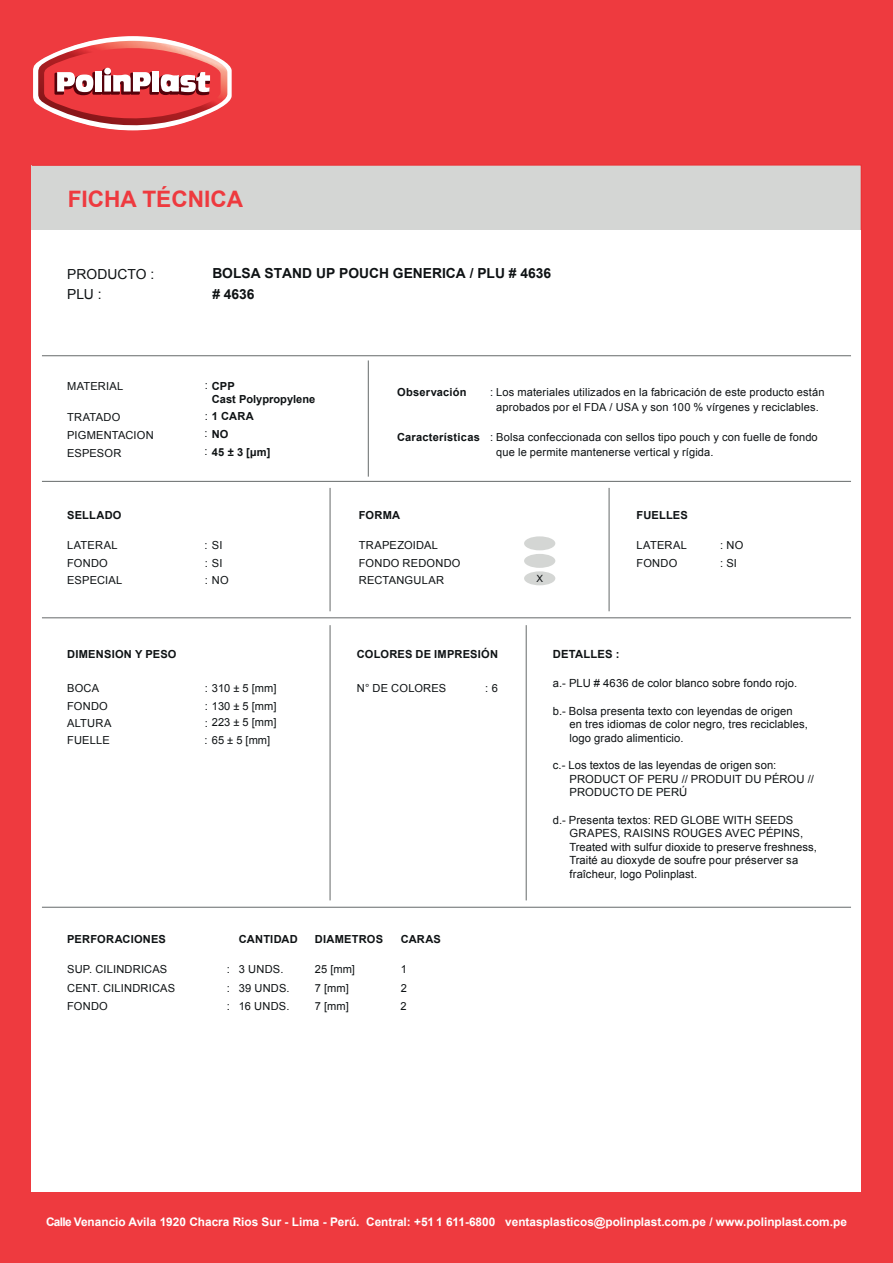
<style>
.page{position:relative;width:893px;height:1263px;background:#ee3a3f}
.page>*{position:absolute;margin:0;border:0;box-sizing:border-box;transform-origin:0 0}
.t1{font:700 22.65px "Arial";color:#ee3a3f}
.t2{font:700 13.8px "Arial";color:#0e1214}
.t3{font:13.8px "Arial";color:#0e1214}
.t4{font:700 11.85px "Arial";color:#fff}
.t5{font:11.25px/13.5px "Arial";letter-spacing:.01em;color:#0e1214}
.t6{font:700 11.25px "Arial";letter-spacing:.01em;color:#0e1214}
.t7{font:11.1px/17.4px "Arial";letter-spacing:.015em;color:#0e1214}
.t8{font:700 11.1px "Arial";letter-spacing:.02em;color:#0e1214}
.t9{font:700 11.1px/13.4px "Arial";color:#0e1214}
.t10{font:9.9px "Arial";color:#0e1214}
.s1{font-weight:400}
</style>
<div class="page">
<div style="left:31px;top:165px;width:830px;height:65px;background:#d4d6d4"></div>
<div style="left:32px;top:230px;width:829px;height:962px;background:#fff"></div>
<hr style="left:42px;top:355px;width:809px;height:1px;background:#65696a">
<hr style="left:42px;top:481px;width:809px;height:1px;background:#65696a">
<hr style="left:42px;top:617px;width:809px;height:1px;background:#65696a">
<hr style="left:368px;top:360px;width:1px;height:117px;background:#65696a">
<hr style="left:330px;top:488px;width:1px;height:123px;background:#65696a">
<hr style="left:609px;top:488px;width:1px;height:123px;background:#65696a">
<hr style="left:330px;top:625px;width:1px;height:275px;background:#65696a">
<div style="left:524px;top:536px;width:31px;height:14px;background:#d4d6d4;border-radius:50%"></div>
<div style="left:524px;top:554px;width:31px;height:14px;background:#d4d6d4;border-radius:50%"></div>
<div style="left:524px;top:571px;width:31px;height:14px;background:#d4d6d4;border-radius:50%"></div>
<hr style="left:42px;top:907px;width:809px;height:1px;background:#65696a">
<hr style="left:526px;top:625px;width:1px;height:275px;background:#65696a">
<svg style="left:33px;top:36px;width:199px;height:95px"></svg>
<h1 class="t1" style="left:68px;top:184px;width:177px">FICHA TÉCNICA</h1>
<p class="t3" style="left:67px;top:265px;width:88px">PRODUCTO :</p>
<p class="t3" style="left:67px;top:285px;width:36px">PLU :</p>
<p class="t2" style="left:212px;top:264px;width:340px">BOLSA STAND UP POUCH GENERICA / PLU # 4636</p>
<p class="t2" style="left:212px;top:284px;width:44px"># 4636</p>
<p class="t9" style="left:212px;top:380px;width:105px;text-indent:-7px"><span class="s1">:</span> CPP<br>Cast Polypropylene</p>
<p class="t7" style="left:67px;top:378px;width:58px">MATERIAL</p>
<p class="t8" style="left:397px;top:385px;width:71px">Observación</p>
<p class="t8" style="left:397px;top:430px;width:84px">Características</p>
<p class="t7" style="left:490px;top:385px;width:336px;line-height:15px;text-align:center">: Los materiales utilizados en la fabricación de este producto están aprobados por el FDA / USA y son 100 % vírgenes y reciclables.</p>
<p class="t7" style="left:67px;top:409px;width:55px">TRATADO</p>
<p class="t8" style="left:205px;top:409px;width:51px"><span class="s1">:</span> 1 CARA</p>
<p class="t7" style="left:67px;top:426px;width:88px">PIGMENTACION</p>
<p class="t8" style="left:205px;top:427px;width:25px"><span class="s1">:</span> NO</p>
<p class="t7" style="left:496px;top:430px;width:323px;line-height:15px;text-indent:-6px">: Bolsa confeccionada con sellos tipo pouch y con fuelle de fondo que le permite mantenerse vertical y rígida.</p>
<p class="t7" style="left:67px;top:444px;width:56px">ESPESOR</p>
<p class="t8" style="left:205px;top:445px;width:67px"><sup>:</sup> 45 ± 3 [µm]</p>
<p class="t8" style="left:67px;top:508px;width:56px">SELLADO</p>
<p class="t8" style="left:359px;top:508px;width:43px">FORMA</p>
<p class="t8" style="left:637px;top:508px;width:53px">FUELLES</p>
<p class="t7" style="left:359px;top:537px;width:103px">TRAPEZOIDAL<br>FONDO REDONDO<br>RECTANGULAR</p>
<p class="t7" style="left:637px;top:537px;width:52px">LATERAL<br>FONDO</p>
<p class="t7" style="left:720px;top:537px;width:25px">: NO : SI</p>
<p class="t7" style="left:67px;top:537px;width:52px">LATERAL</p>
<p class="t7" style="left:205px;top:537px;width:19px">: SI</p>
<p class="t7" style="left:67px;top:554px;width:42px">FONDO</p>
<p class="t7" style="left:205px;top:554px;width:19px">: SI</p>
<p class="t7" style="left:67px;top:571px;width:57px">ESPECIAL</p>
<p class="t7" style="left:205px;top:571px;width:26px">: NO</p>
<p class="t10" style="left:536px;top:572px;width:8px">X</p>
<p class="t8" style="left:67px;top:647px;width:111px">DIMENSION Y PESO</p>
<p class="t8" style="left:357px;top:647px;width:143px">COLORES DE IMPRESIÓN</p>
<p class="t7" style="left:67px;top:680px;width:33px">BOCA</p>
<p class="t7" style="left:205px;top:680px;width:73px">: 310 ± 5 [mm]</p>
<p class="t7" style="left:357px;top:680px;width:91px">N° DE COLORES</p>
<p class="t7" style="left:485px;top:680px;width:15px">: 6</p>
<p class="t7" style="left:67px;top:697px;width:42px">FONDO</p>
<p class="t7" style="left:205px;top:697px;width:73px">: 130 ± 5 [mm]</p>
<p class="t7" style="left:67px;top:714px;width:46px">ALTURA</p>
<p class="t7" style="left:205px;top:714px;width:73px">: 223 ± 5 [mm]</p>
<p class="t7" style="left:67px;top:732px;width:44px">FUELLE</p>
<p class="t7" style="left:205px;top:732px;width:67px">: 65 ± 5 [mm]</p>
<p class="t8" style="left:67px;top:932px;width:100px">PERFORACIONES</p>
<p class="t8" style="left:239px;top:932px;width:60px">CANTIDAD</p>
<p class="t8" style="left:315px;top:932px;width:70px">DIAMETROS</p>
<p class="t8" style="left:401px;top:932px;width:42px">CARAS</p>
<p class="t7" style="left:67px;top:961px;width:102px">SUP. CILINDRICAS</p>
<p class="t7" style="left:227px;top:961px;width:58px">: 3 UNDS.</p>
<p class="t7" style="left:315px;top:961px;width:42px">25 [mm]</p>
<p class="t7" style="left:401px;top:961px;width:8px">1</p>
<p class="t7" style="left:67px;top:979px;width:109px">CENT. CILINDRICAS</p>
<p class="t7" style="left:227px;top:979px;width:64px">: 39 UNDS.</p>
<p class="t7" style="left:315px;top:979px;width:35px">7 [mm]</p>
<p class="t7" style="left:401px;top:979px;width:8px">2</p>
<p class="t7" style="left:67px;top:998px;width:42px">FONDO</p>
<p class="t7" style="left:227px;top:998px;width:64px">: 16 UNDS.</p>
<p class="t7" style="left:315px;top:998px;width:35px">7 [mm]</p>
<p class="t7" style="left:401px;top:998px;width:8px">2</p>
<p class="t6" style="left:553px;top:647px;width:68px">DETALLES :</p>
<p class="t5" style="left:553px;top:677px;width:246px">a.- PLU # 4636 de color blanco sobre fondo rojo.</p>
<p class="t5" style="left:570px;top:704px;width:240px;text-indent:-17px">b.- Bolsa presenta texto con leyendas de origen en tres idiomas de color negro, tres reciclables, logo grado alimenticio.</p>
<p class="t5" style="left:569px;top:759px;width:246px;text-indent:-17px">c.- Los textos de las leyendas de origen son:<br>PRODUCT OF PERU // PRODUIT DU PÉROU //<br>PRODUCTO DE PERÚ</p>
<p class="t5" style="left:570px;top:813px;width:249px;text-indent:-17px">d.- Presenta textos: RED GLOBE WITH SEEDS GRAPES, RAISINS ROUGES AVEC PÉPINS, Treated with sulfur dioxide to preserve freshness, Traité au dioxyde de soufre pour préserver sa fraîcheur, logo Polinplast.</p>
<p class="t4" style="left:46px;top:1214px;width:802px">Calle Venancio Avila 1920 Chacra Rios Sur - Lima - Perú. Central: +51 1 611-6800 ventasplasticos@polinplast.com.pe / www.polinplast.com.pe</p>
</div>
